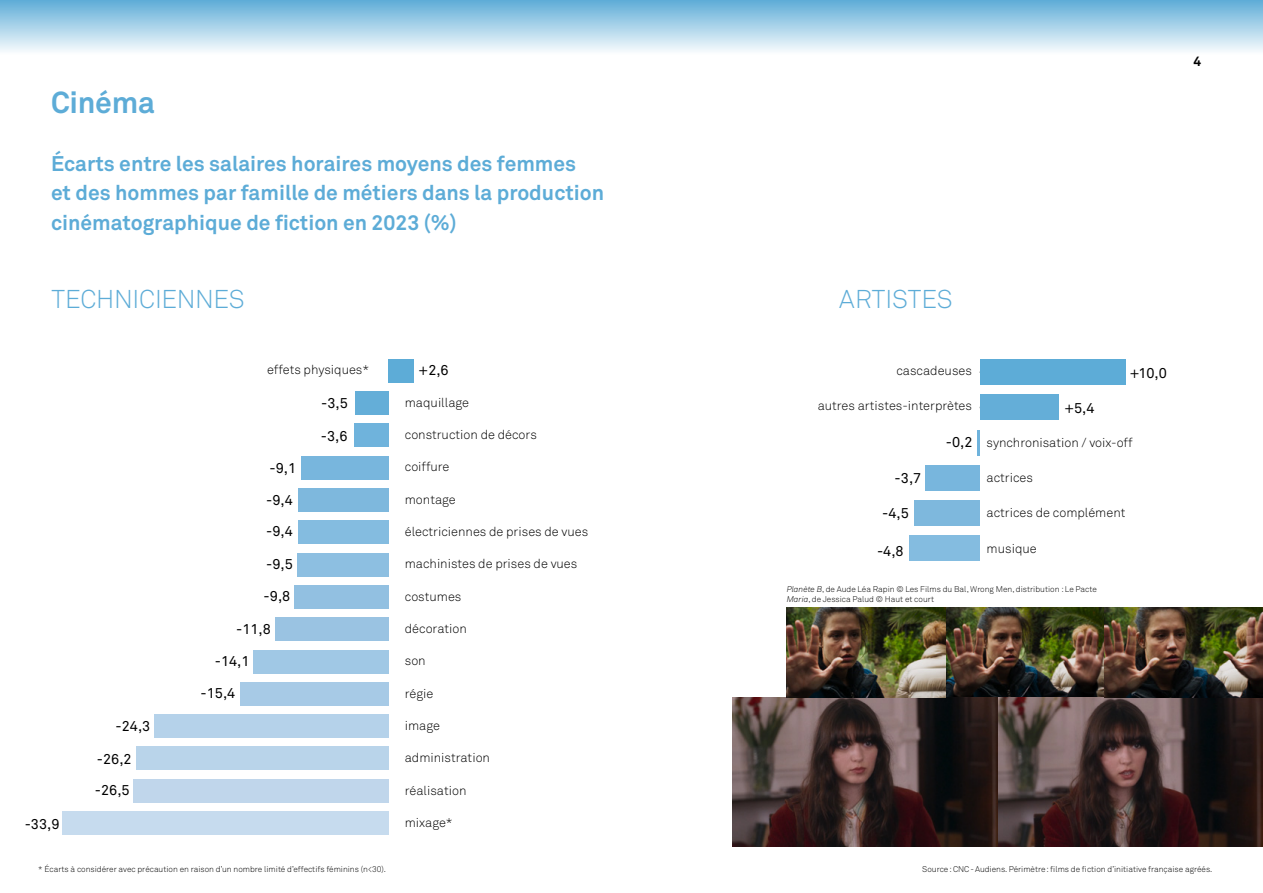
<style>
.page{position:relative;width:1263px;height:893px;background:#fff}
.page>*{position:absolute;margin:0;border:0;box-sizing:border-box;transform-origin:0 0}
.t1{font:700 30px "Akkurat Pro";letter-spacing:-.005em;color:#5dacd7}
.t2{font:300 25.5px "Akkurat Pro";letter-spacing:-.01em;color:#5dacd7}
.t3{font:700 21px/29.2px "Akkurat Pro";color:#5dacd7}
.t4{font:14.25px/30.9px "Akkurat Pro";color:#000}
.t5{font:700 13.5px "Akkurat Pro";color:#000}
.t6{font:300 12.75px "Akkurat Pro";color:#000}
.t7{font:300 8.25px/9.9px "Akkurat Pro";color:#000}
.s1{font-style:italic}
</style>
<div class="page">
<div style="left:0;top:0;width:1263px;height:54px;background:linear-gradient(to bottom,#5eacd7,#f7fbfd)"></div>
<img style="left:787px;top:608px;width:476px;height:89px">
<img style="left:733px;top:697px;width:530px;height:149px">
<div style="left:980px;top:360px;width:146px;height:25px;background:#5dacd7"></div>
<div style="left:980px;top:395px;width:78px;height:25px;background:#64aed8"></div>
<hr style="left:977px;top:430px;width:3px;height:25px;background:#6fb3dc">
<div style="left:926px;top:465px;width:54px;height:26px;background:#78b6dd"></div>
<div style="left:914px;top:500px;width:66px;height:26px;background:#7eb8dd"></div>
<div style="left:910px;top:536px;width:70px;height:25px;background:#84bce0"></div>
<div style="left:389px;top:359px;width:25px;height:23px;background:#5dacd7"></div>
<div style="left:355px;top:391px;width:34px;height:24px;background:#64aed8"></div>
<div style="left:354px;top:424px;width:35px;height:23px;background:#6fb3dc"></div>
<div style="left:301px;top:456px;width:88px;height:23px;background:#78b6dd"></div>
<div style="left:298px;top:488px;width:91px;height:23px;background:#7eb8dd"></div>
<div style="left:298px;top:521px;width:91px;height:23px;background:#84bce0"></div>
<div style="left:297px;top:553px;width:92px;height:23px;background:#8dbfe1"></div>
<div style="left:294px;top:585px;width:95px;height:23px;background:#92c0e1"></div>
<div style="left:275px;top:617px;width:114px;height:24px;background:#9ac3e2"></div>
<div style="left:253px;top:650px;width:136px;height:23px;background:#a0c8e5"></div>
<div style="left:240px;top:682px;width:149px;height:23px;background:#a7cae6"></div>
<div style="left:155px;top:714px;width:234px;height:24px;background:#b5d2ea"></div>
<div style="left:136px;top:747px;width:253px;height:23px;background:#b9d4ea"></div>
<div style="left:134px;top:779px;width:255px;height:23px;background:#c0d6eb"></div>
<div style="left:62px;top:811px;width:327px;height:24px;background:#c6dbee"></div>
<h1 class="t1" style="left:51px;top:84px;width:106px">Cinéma</h1>
<h3 class="t3" style="left:51px;top:149px;width:555px">Écarts entre les salaires horaires moyens des femmes<br>et des hommes par famille de métiers dans la production cinématographique de fiction en 2023 (%)</h3>
<h2 class="t2" style="left:52px;top:284px;width:195px">TECHNICIENNES</h2>
<p class="t6" style="left:267px;top:362px;width:104px">effets physiques*</p>
<p class="t4" style="left:321px;top:388px;width:28px">-3,5</p>
<p class="t4" style="left:321px;top:421px;width:28px">-3,6</p>
<p class="t4" style="left:116px;top:711px;width:36px">-24,3</p>
<p class="t4" style="left:95px;top:743px;width:38px;line-height:31.3px">-26,2 -26,5</p>
<p class="t4" style="left:270px;top:453px;width:28px">-9,1</p>
<p class="t4" style="left:266px;top:485px;width:28px">-9,4 -9,4</p>
<p class="t4" style="left:266px;top:548px;width:28px">-9,5</p>
<p class="t4" style="left:264px;top:581px;width:28px">-9,8</p>
<p class="t4" style="left:215px;top:614px;width:58px;text-indent:21px">-11,8 -14,1</p>
<p class="t4" style="left:201px;top:677px;width:36px">-15,4</p>
<p class="t4" style="left:419px;top:355px;width:32px">+2,6</p>
<p class="t6" style="left:405px;top:395px;width:66px">maquillage</p>
<p class="t6" style="left:405px;top:427px;width:134px">construction de décors</p>
<p class="t6" style="left:405px;top:459px;width:46px">coiffure</p>
<p class="t6" style="left:405px;top:492px;width:52px">montage</p>
<p class="t6" style="left:405px;top:524px;width:185px">électriciennes de prises de vues</p>
<p class="t6" style="left:405px;top:556px;width:174px">machinistes de prises de vues</p>
<p class="t6" style="left:405px;top:589px;width:58px">costumes</p>
<p class="t6" style="left:405px;top:621px;width:64px">décoration</p>
<p class="t6" style="left:405px;top:653px;width:22px">son</p>
<p class="t6" style="left:405px;top:686px;width:30px">régie</p>
<p class="t6" style="left:405px;top:718px;width:37px">image</p>
<p class="t6" style="left:405px;top:750px;width:87px">administration</p>
<p class="t6" style="left:405px;top:782px;width:63px">réalisation</p>
<p class="t4" style="left:25px;top:808px;width:36px">-33,9</p>
<p class="t6" style="left:405px;top:815px;width:49px">mixage*</p>
<p class="t7" style="left:38px;top:864px;width:349px">* Écarts à considérer avec précaution en raison d’un nombre limité d’effectifs féminins (n&lt;30).</p>
<p class="t5" style="left:1193px;top:53px;width:9px">4</p>
<h2 class="t2" style="left:839px;top:284px;width:115px">ARTISTES</h2>
<p class="t6" style="left:896px;top:363px;width:77px">cascadeuses</p>
<p class="t4" style="left:1130px;top:357px;width:39px">+10,0</p>
<p class="t6" style="left:818px;top:398px;width:156px">autres artistes-interprètes</p>
<p class="t4" style="left:1064px;top:392px;width:32px">+5,4</p>
<p class="t4" style="left:946px;top:427px;width:28px">-0,2</p>
<p class="t6" style="left:986px;top:435px;width:147px">synchronisation / voix-off</p>
<p class="t6" style="left:986px;top:470px;width:48px">actrices</p>
<p class="t4" style="left:895px;top:463px;width:28px">-3,7</p>
<p class="t4" style="left:882px;top:497px;width:28px">-4,5</p>
<p class="t4" style="left:877px;top:535px;width:28px">-4,8</p>
<p class="t6" style="left:986px;top:540px;width:52px">musique</p>
<p class="t6" style="left:986px;top:505px;width:140px">actrices de complément</p>
<p class="t7" style="left:787px;top:585px;width:312px"><span class="s1">Planète B</span>, de Aude Léa Rapin © Les Films du Bal, Wrong Men, distribution : Le Pacte<br><span class="s1">Maria</span>, de Jessica Palud © Haut et court</p>
<p class="t7" style="left:922px;top:864px;width:292px">Source: CNC-Audiens. Périmètre: films de fiction d’initiative française agréés.</p>
</div>
